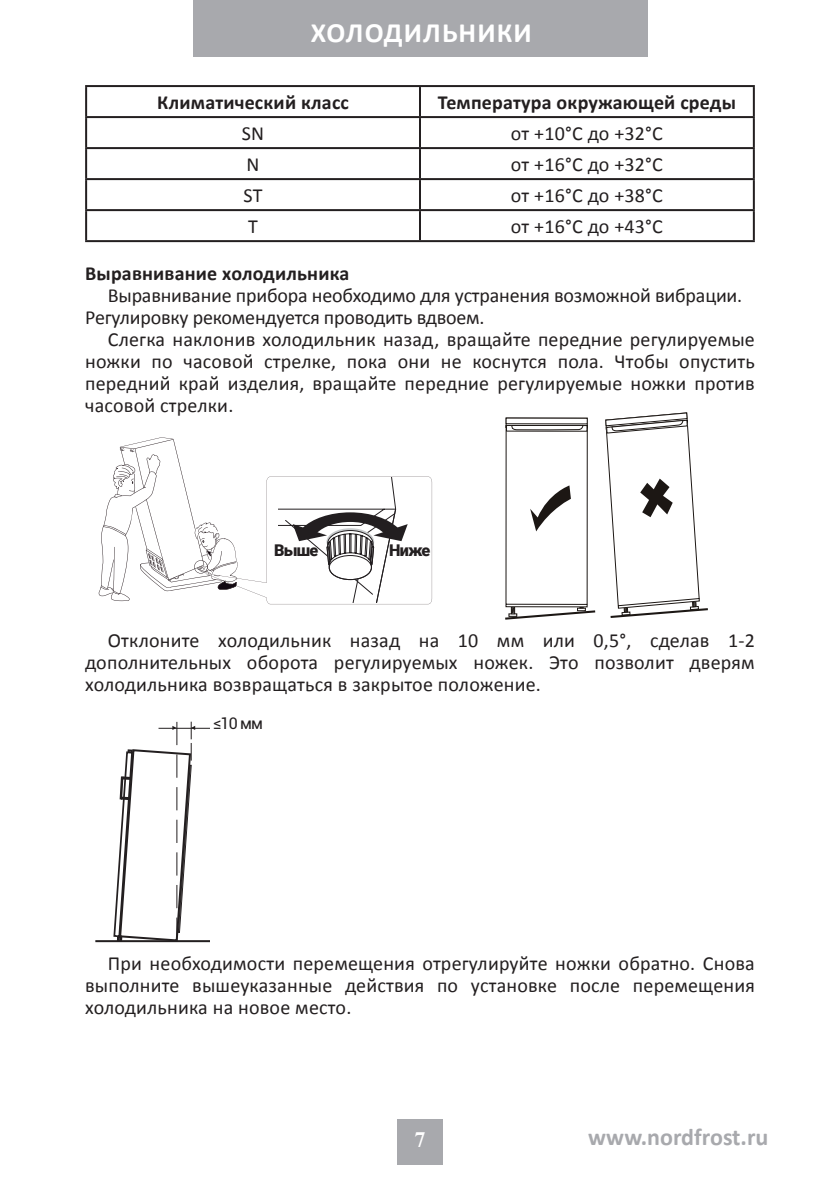
<style>
.page{position:relative;width:840px;height:1191px;background:#fff}
.page>*{position:absolute;margin:0;border:0;box-sizing:border-box;transform-origin:0 0}
.t1{font:700 28px "Calibri";letter-spacing:.04em;color:#fff}
.t2{font:700 24px "Calibri";color:#a8a9ad}
.t3{font:700 22px "Times New Roman";color:#fff}
.t4{font:20px/22px "Calibri";letter-spacing:.005em;color:#231f20;text-align:justify}
.t5{font:700 20px "Calibri";letter-spacing:.01em;color:#231f20}
.t6{font:900 16.2px "Roboto";letter-spacing:-.05em;color:#231f20}
.t7{font:16px "Roboto";color:#231f20}
</style>
<div class="page">
<div style="left:193px;top:0;width:453px;height:57px;background:#a8a9ad"></div>
<div style="left:397px;top:1118px;width:45px;height:46px;background:#a8a9ad"></div>
<hr style="left:85px;top:85px;width:335px;height:2px;background:#231f20">
<hr style="left:85px;top:87px;width:2px;height:29px;background:#231f20">
<hr style="left:420px;top:85px;width:334px;height:2px;background:#231f20">
<hr style="left:419px;top:87px;width:2px;height:29px;background:#231f20">
<hr style="left:752px;top:87px;width:2px;height:29px;background:#231f20">
<hr style="left:85px;top:116px;width:335px;height:2px;background:#231f20">
<hr style="left:85px;top:118px;width:2px;height:29px;background:#231f20">
<hr style="left:420px;top:116px;width:334px;height:2px;background:#231f20">
<hr style="left:419px;top:118px;width:2px;height:29px;background:#231f20">
<hr style="left:752px;top:118px;width:2px;height:29px;background:#231f20">
<hr style="left:85px;top:147px;width:335px;height:2px;background:#231f20">
<hr style="left:85px;top:149px;width:2px;height:29px;background:#231f20">
<hr style="left:420px;top:147px;width:334px;height:2px;background:#231f20">
<hr style="left:419px;top:149px;width:2px;height:29px;background:#231f20">
<hr style="left:752px;top:149px;width:2px;height:29px;background:#231f20">
<hr style="left:85px;top:178px;width:335px;height:2px;background:#231f20">
<hr style="left:85px;top:180px;width:2px;height:29px;background:#231f20">
<hr style="left:420px;top:178px;width:334px;height:2px;background:#231f20">
<hr style="left:419px;top:180px;width:2px;height:29px;background:#231f20">
<hr style="left:752px;top:180px;width:2px;height:29px;background:#231f20">
<hr style="left:85px;top:209px;width:335px;height:2px;background:#231f20">
<hr style="left:85px;top:211px;width:2px;height:29px;background:#231f20">
<hr style="left:420px;top:209px;width:334px;height:2px;background:#231f20">
<hr style="left:419px;top:211px;width:2px;height:29px;background:#231f20">
<hr style="left:752px;top:211px;width:2px;height:29px;background:#231f20">
<hr style="left:85px;top:240px;width:335px;height:2px;background:#231f20">
<hr style="left:420px;top:240px;width:334px;height:2px;background:#231f20">
<svg style="left:605px;top:412px;width:103px;height:206px"></svg>
<svg style="left:505px;top:417px;width:91px;height:203px"></svg>
<hr style="left:95px;top:940px;width:115px;height:2px;background:#231f20">
<hr style="left:158px;top:728px;width:52px;height:1px;background:#231f20">
<svg style="left:112px;top:721px;width:83px;height:220px"></svg>
<svg style="left:99px;top:437px;width:333px;height:167px"></svg>
<h1 class="t1" style="left:311px;top:15px;width:222px">ХОЛОДИЛЬНИКИ</h1>
<p class="t5" style="left:157px;top:90px;width:193px">Климатический класс</p>
<p class="t5" style="left:437px;top:90px;width:299px">Температура окружающей среды</p>
<p class="t4" style="left:242px;top:122px;width:24px">SN</p>
<p class="t4" style="left:510px;top:122px;width:153px">от +10°C до +32°C</p>
<p class="t4" style="left:246px;top:153px;width:14px">N</p>
<p class="t4" style="left:510px;top:153px;width:153px">от +16°C до +32°C</p>
<p class="t4" style="left:243px;top:184px;width:20px">ST</p>
<p class="t4" style="left:510px;top:184px;width:153px">от +16°C до +38°C</p>
<p class="t4" style="left:248px;top:215px;width:11px">T</p>
<p class="t4" style="left:510px;top:215px;width:153px">от +16°C до +43°C</p>
<p class="t5" style="left:85px;top:261px;width:266px">Выравнивание холодильника</p>
<p class="t4" style="left:85px;top:284px;width:658px;text-indent:23px">Выравнивание прибора необходимо для устранения возможной вибрации.<br>Регулировку рекомендуется проводить вдвоем.</p>
<p class="t4" style="left:85px;top:328px;width:671px;text-indent:23px">Слегка наклонив холодильник назад, вращайте передние регулируемые ножки по часовой стрелке, пока они не коснутся пола. Чтобы опустить передний край изделия, вращайте передние регулируемые ножки против часовой стрелки.</p>
<p class="t6" style="left:274px;top:539px;width:46px">Выше</p>
<p class="t6" style="left:389px;top:539px;width:43px">Ниже</p>
<p class="t4" style="left:85px;top:630px;width:671px;text-indent:23px">Отклоните холодильник назад на 10 мм или 0,5°, сделав 1-2 дополнительных оборота регулируемых ножек. Это позволит дверям холодильника возвращаться в закрытое положение.</p>
<p class="t7" style="left:213px;top:712px;width:52px">≤10 мм</p>
<p class="t4" style="left:85px;top:952px;width:671px;text-indent:23px">При необходимости перемещения отрегулируйте ножки обратно. Снова выполните вышеуказанные действия по установке после перемещения холодильника на новое место.</p>
<p class="t3" style="left:414px;top:1123px;width:12px">7</p>
<p class="t2" style="left:588px;top:1122px;width:182px">www.nordfrost.ru</p>
</div>
